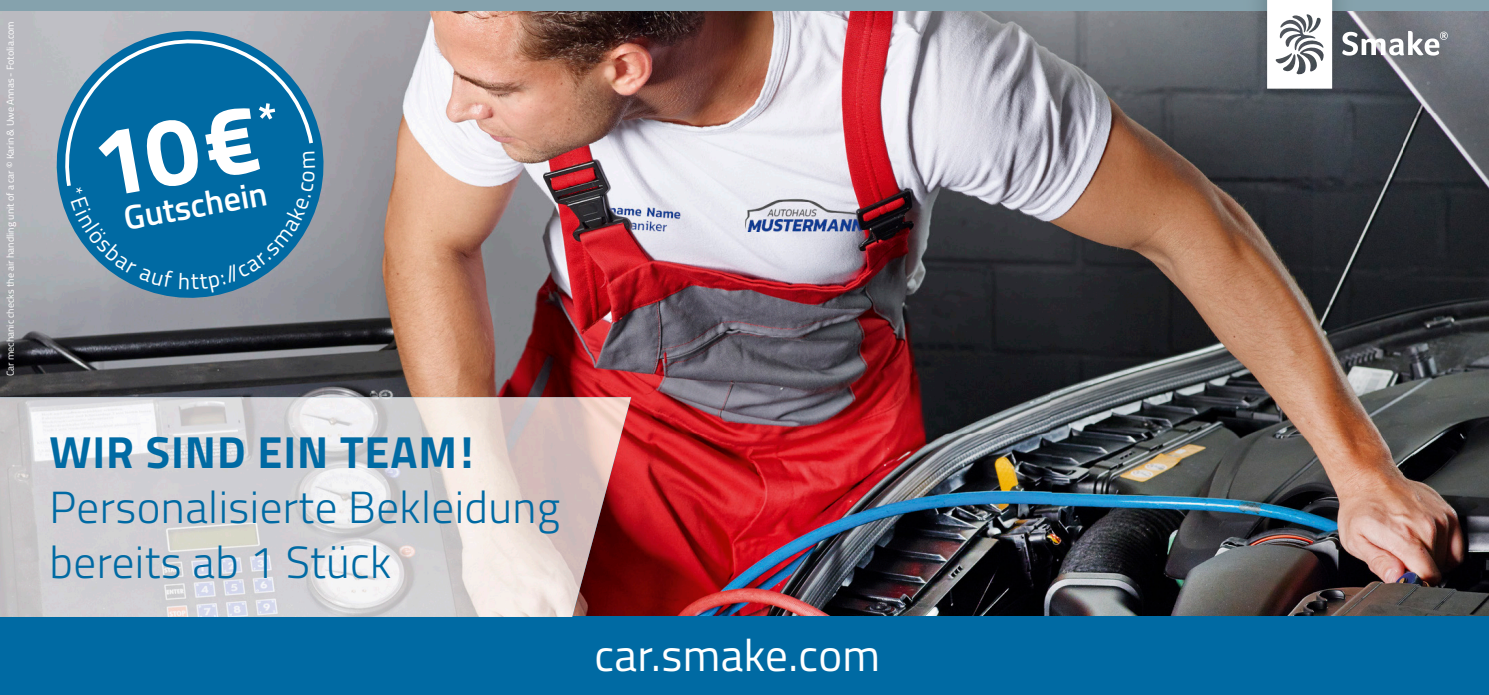
<style>
.page{position:relative;width:1489px;height:695px;background:#fff}
.page>*{position:absolute;margin:0;border:0;box-sizing:border-box;transform-origin:0 0}
.t1{font:700 96.25px "Titillium Web";color:#fff}
.t2{font:300 45px/55px "Titillium Web";letter-spacing:.01em;color:#006aa3}
.t3{font:700 45px "Titillium Web";letter-spacing:.02em;color:#006aa3}
.t4{font:45px "Titillium Web";letter-spacing:.01em;color:#fff}
.t5{font:600 33.75px "Titillium Web";color:#fff}
.t6{font:10px "Titillium Web";color:#fff}
</style>
<div class="page">
<img style="left:0;top:11px;width:1050px;height:422px">
<img style="left:1050px;top:11px;width:263px;height:606px">
<img style="left:1402px;top:11px;width:86px;height:606px">
<img style="left:1313px;top:112px;width:89px;height:505px">
<img style="left:631px;top:433px;width:420px;height:184px">
<div style="left:0;top:0;width:1488px;height:11px;background:#85a2ad"></div>
<div style="left:0;top:617px;width:1488px;height:77px;background:#006aa3"></div>
<img style="left:0;top:397px;width:631px;height:220px">
<svg style="left:46px;top:20px;width:288px;height:288px;background:#9ea4ad"></svg>
<img style="left:1243px;top:0;width:225px;height:112px">
<svg style="left:1266px;top:0;width:65px;height:89px"></svg>
<svg style="left:1342px;top:31px;width:105px;height:25px"></svg>
<svg style="left:57px;top:32px;width:258px;height:260px;background:#2479a7"></svg>
<p class="t6" style="left:3px;top:376px;width:356px;rotate:-90deg">Car mechanic checks the air handling unit of a car © Karin &amp; Uwe Annas - Fotolia.com</p>
<h1 class="t1" style="left:81px;top:92px;width:190px;rotate:-10deg">10 €<sup>*</sup></h1>
<h3 class="t5" style="left:120px;top:193px;width:146px;rotate:-10deg">Gutschein</h3>
<h2 class="t3" style="left:50px;top:417px;width:425px">WIR SIND EIN TEAM !</h2>
<h2 class="t2" style="left:50px;top:477px;width:512px">Personalisierte Bekleidung bereits ab 1 Stück</h2>
<h2 class="t4" style="left:594px;top:621px;width:287px">car.smake.com</h2>
</div>
